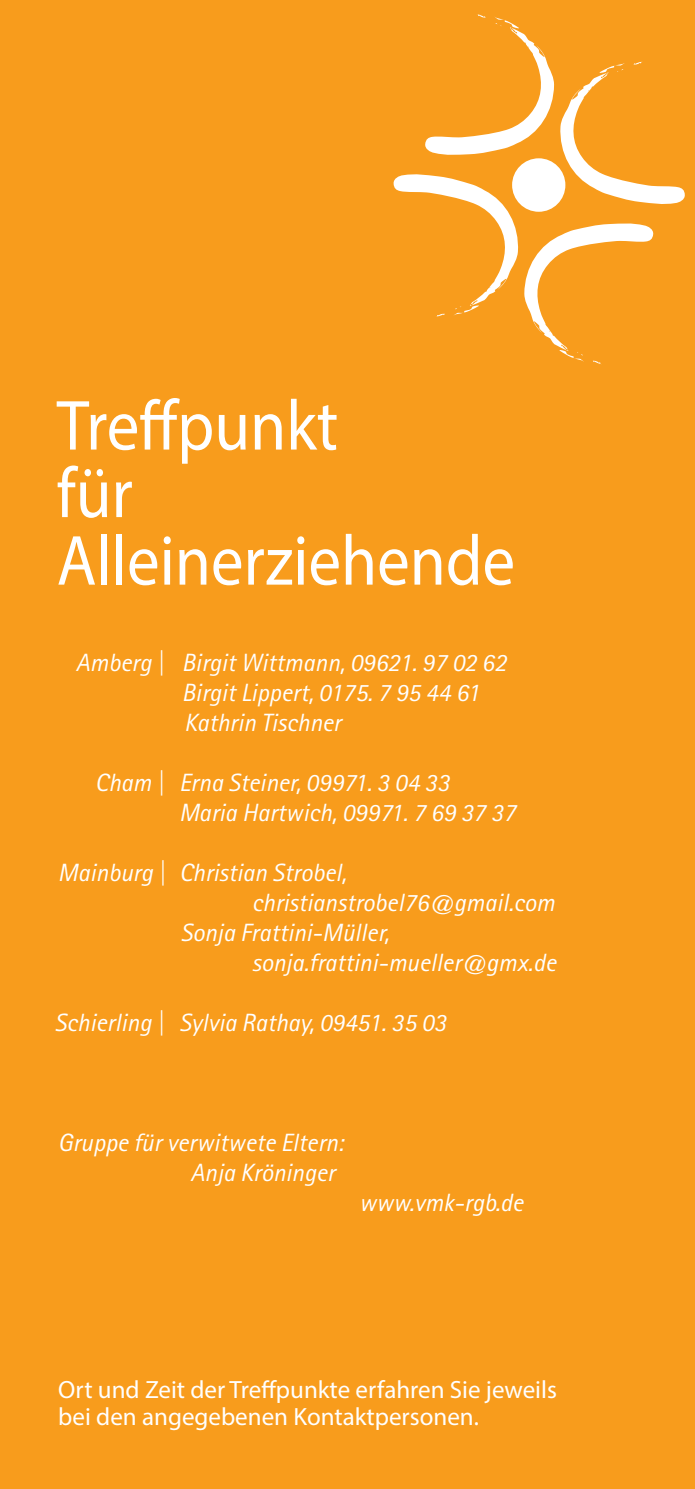
<style>
.page{position:relative;width:695px;height:1489px;background:#fff}
.page>*{position:absolute;margin:0;border:0;box-sizing:border-box;transform-origin:0 0}
.Überschrift_1{font:71.5px "Myriad Pro";color:#fff;scale:.91 1}
.Fließtext{font:italic 25px/30px "Agfa Rotis Sans Serif";color:#fff}
.Fließtext-2{font:25px "Myriad Pro";color:#fff}
</style>
<div class="page">
<div style="left:0;top:0;width:694px;height:1488px;background:#f89c1c"></div>
<svg style="left:393px;top:14px;width:291px;height:350px"></svg>
<div style="left:512px;top:158px;width:53px;height:54px;background:#fff;border-radius:50%"></div>
<p class="Überschrift_1" style="left:57px;top:381px;width:311px">Treffpunkt</p>
<p class="Überschrift_1" style="left:57px;top:449px;width:85px">für</p>
<p class="Überschrift_1" style="left:57px;top:516px;width:505px">Alleinerziehende</p>
<p class="Fließtext" style="left:76px;top:647px;width:432px">Amberg | Birgit Wittmann, 09621. 97 02 62</p>
<p class="Fließtext" style="left:182px;top:677px;width:299px">Birgit Lippert, 0175. 7 95 44 61</p>
<p class="Fließtext" style="left:184px;top:707px;width:158px">Kathrin Tischner</p>
<p class="Fließtext" style="left:95px;top:767px;width:356px">Cham | Erna Steiner, 09971. 3 04 33</p>
<p class="Fließtext" style="left:179px;top:797px;width:338px">Maria Hartwich, 09971. 7 69 37 37</p>
<p class="Fließtext" style="left:252px;top:857px;width:304px;text-indent:-194px">Mainburg | Christian Strobel, christianstrobel76@gmail.com</p>
<p class="Fließtext" style="left:180px;top:917px;width:210px">Sonja Frattini-Müller,</p>
<p class="Fließtext" style="left:252px;top:947px;width:306px">sonja.frattini-mueller@gmx.de</p>
<p class="Fließtext" style="left:55px;top:1007px;width:393px">Schierling | Sylvia Rathay, 09451. 35 03</p>
<p class="Fließtext" style="left:58px;top:1127px;width:287px">Gruppe für verwitwete Eltern:</p>
<p class="Fließtext" style="left:190px;top:1157px;width:146px">Anja Kröninger</p>
<p class="Fließtext" style="left:359px;top:1187px;width:166px">www.vmk-rgb.de</p>
<p class="Fließtext-2" style="left:58px;top:1373px;width:500px">Ort und Zeit der Treffpunkte erfahren Sie jeweils</p>
<p class="Fließtext-2" style="left:58px;top:1401px;width:422px">bei den angegebenen Kontaktpersonen.</p>
</div>
